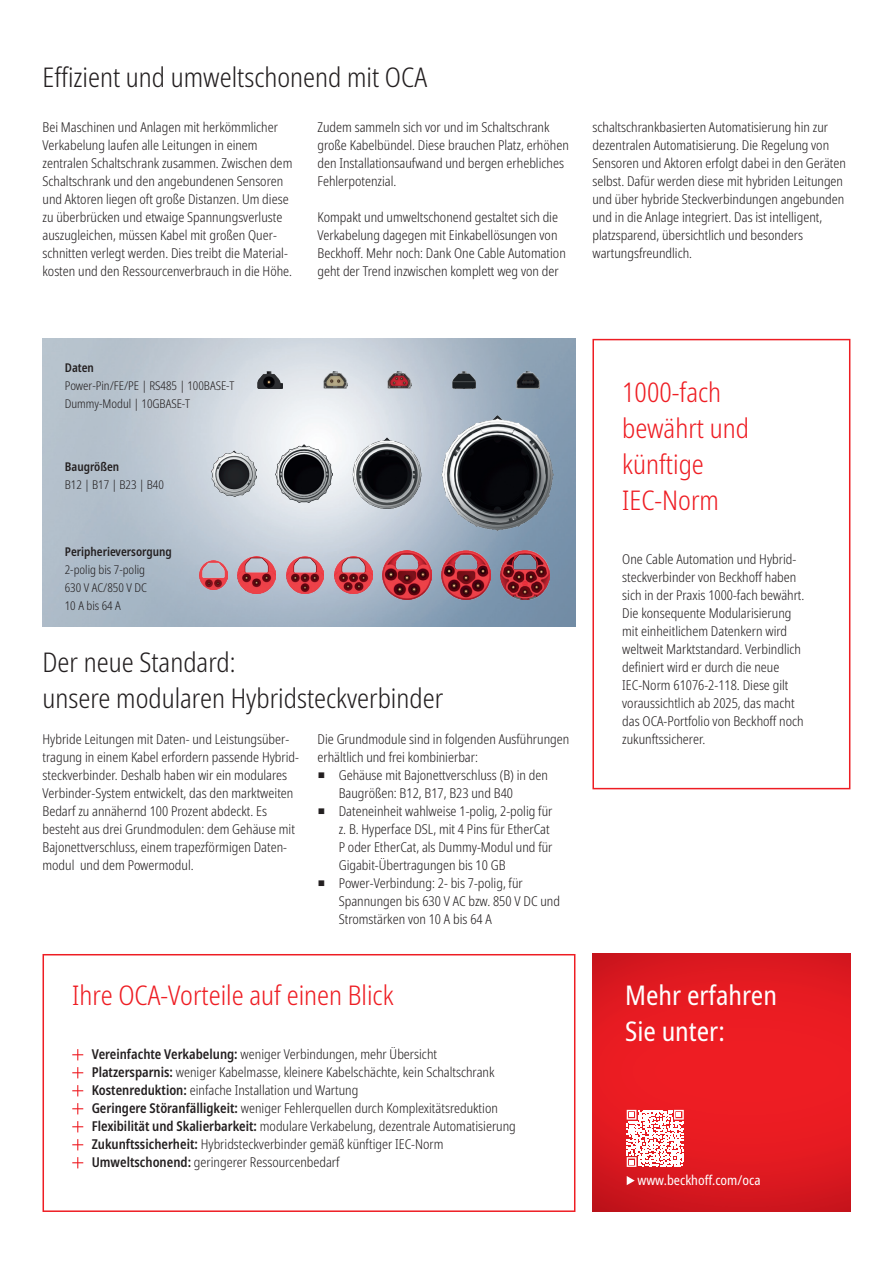
<style>
.page{position:relative;width:893px;height:1263px;background:#fff}
.page>*{position:absolute;margin:0;border:0;box-sizing:border-box;transform-origin:0 0}
.t1{font:300 condensed 27px/36px "Noto Sans";color:#231f20}
.t2{font:300 condensed 27px/36px "Noto Sans";color:#ee1d23}
.t3{font:condensed 27px/36px "Noto Sans";color:#fff}
.t4{font:300 condensed 13.5px/18px "Noto Sans";color:#231f20}
.t5{font:condensed 13.5px "Noto Sans";color:#fff}
.t6{font:300 condensed 12px/18px "Noto Sans";color:#231f20}
.t7{font:600 condensed 12px "Noto Sans";color:#231f20}
.s1{font-weight:600}
</style>
<div class="page">
<div style="left:43px;top:954px;width:532px;height:258px;border:2px solid #ee1d23"></div>
<img style="left:592px;top:954px;width:258px;height:258px">
<div style="left:592px;top:339px;width:258px;height:450px;border:2px solid #ee1d23"></div>
<svg style="left:72px;top:1049px;width:11px;height:11px"></svg>
<svg style="left:72px;top:1067px;width:11px;height:11px"></svg>
<svg style="left:72px;top:1085px;width:11px;height:11px"></svg>
<svg style="left:72px;top:1103px;width:11px;height:11px"></svg>
<svg style="left:72px;top:1121px;width:11px;height:11px"></svg>
<svg style="left:72px;top:1139px;width:11px;height:11px"></svg>
<svg style="left:72px;top:1157px;width:11px;height:11px"></svg>
<img style="left:43px;top:339px;width:532px;height:288px">
<img style="left:257px;top:371px;width:26px;height:18px">
<img style="left:323px;top:372px;width:24px;height:16px">
<img style="left:388px;top:372px;width:24px;height:16px">
<img style="left:452px;top:371px;width:24px;height:18px">
<img style="left:516px;top:372px;width:24px;height:16px">
<img style="left:199px;top:561px;width:28px;height:28px">
<img style="left:238px;top:556px;width:37px;height:38px">
<img style="left:286px;top:556px;width:38px;height:38px">
<img style="left:334px;top:556px;width:38px;height:38px">
<img style="left:383px;top:551px;width:48px;height:48px">
<img style="left:442px;top:551px;width:48px;height:48px">
<img style="left:501px;top:551px;width:48px;height:48px">
<img style="left:212px;top:450px;width:44px;height:46px">
<img style="left:276px;top:444px;width:57px;height:58px">
<img style="left:352px;top:438px;width:69px;height:71px">
<img style="left:441px;top:416px;width:112px;height:115px">
<svg style="left:627px;top:1176px;width:8px;height:9px"></svg>
<svg style="left:627px;top:1110px;width:57px;height:57px"></svg>
<h1 class="t1" style="left:43px;top:60px;width:386px">Effizient und umweltschonend mit OCA</h1>
<p class="t4" style="left:43px;top:118px;width:251px">Bei Maschinen und Anlagen mit herkömmlicher Verkabelung laufen alle Leitungen in einem zentralen Schaltschrank zusammen. Zwischen dem Schaltschrank und den angebundenen Sensoren und Aktoren liegen oft große Distanzen. Um diese zu überbrücken und etwaige Spannungsverluste auszugleichen, müssen Kabel mit großen Quer&shy;schnitten verlegt werden. Dies treibt die Material&shy;kosten und den Ressourcenverbrauch in die Höhe.</p>
<p class="t4" style="left:317px;top:118px;width:253px">Zudem sammeln sich vor und im Schaltschrank große Kabelbündel. Diese brauchen Platz, erhöhen den Installationsaufwand und bergen erhebliches Fehlerpotenzial.</p>
<p class="t4" style="left:317px;top:208px;width:250px">Kompakt und umweltschonend gestaltet sich die Verkabelung dagegen mit Einkabellösungen von Beckhoff. Mehr noch: Dank One Cable Automation geht der Trend inzwischen komplett weg von der</p>
<p class="t4" style="left:592px;top:118px;width:255px">schaltschrankbasierten Automatisierung hin zur dezentralen Automatisierung. Die Regelung von Sensoren und Aktoren erfolgt dabei in den Geräten selbst. Dafür werden diese mit hybriden Leitungen und über hybride Steckverbindungen angebunden und in die Anlage integriert. Das ist intelligent, platzsparend, übersichtlich und besonders wartungsfreundlich.</p>
<p class="t7" style="left:65px;top:359px;width:31px">Daten</p>
<p class="t6" style="left:65px;top:377px;width:171px">Power-Pin/FE/PE | RS485 | 100BASE-T<br>Dummy-Modul | 10GBASE-T</p>
<p class="t7" style="left:65px;top:458px;width:56px">Baugrößen</p>
<p class="t6" style="left:65px;top:476px;width:101px">B12 | B17 | B23 | B40</p>
<p class="t7" style="left:65px;top:543px;width:109px">Peripherieversorgung</p>
<p class="t6" style="left:65px;top:561px;width:84px">2-polig bis 7-polig<br>630 V AC/850 V DC<br>10 A bis 64 A</p>
<h1 class="t1" style="left:43px;top:645px;width:402px">Der neue Standard:<br>unsere modularen Hybridsteckverbinder</h1>
<p class="t4" style="left:43px;top:730px;width:258px">Hybride Leitungen mit Daten- und Leistungsüber&shy;tragung in einem Kabel erfordern passende Hybrid&shy;steckverbinder. Deshalb haben wir ein modulares Verbinder-System entwickelt, das den marktweiten Bedarf zu annähernd 100 Prozent abdeckt. Es besteht aus drei Grundmodulen: dem Gehäuse mit Bajonettverschluss, einem trapezförmigen Daten&shy;modul und dem Powermodul.</p>
<p class="t4" style="left:317px;top:730px;width:253px">Die Grundmodule sind in folgenden Ausführungen</p>
<p class="t4" style="left:317px;top:748px;width:162px">erhältlich und frei kombinierbar:</p>
<p class="t4" style="left:339px;top:766px;width:211px">Gehäuse mit Bajonettverschluss (B) in den</p>
<p class="t4" style="left:339px;top:784px;width:176px">Baugrößen: B12, B17, B23 und B40</p>
<p class="t4" style="left:339px;top:802px;width:215px">Dateneinheit wahlweise 1-polig, 2-polig für</p>
<p class="t4" style="left:339px;top:820px;width:212px">z. B. Hyperface DSL, mit 4 Pins für EtherCat</p>
<p class="t4" style="left:339px;top:838px;width:215px">P oder EtherCat, als Dummy-Modul und für</p>
<p class="t4" style="left:339px;top:856px;width:168px">Gigabit-Übertragungen bis 10 GB</p>
<p class="t4" style="left:339px;top:874px;width:186px">Power-Verbindung: 2- bis 7-polig, für</p>
<p class="t4" style="left:339px;top:892px;width:223px">Spannungen bis 630 V AC bzw. 850 V DC und</p>
<p class="t4" style="left:339px;top:910px;width:155px">Stromstärken von 10 A bis 64 A</p>
<h1 class="t2" style="left:72px;top:978px;width:323px">Ihre OCA-Vorteile auf einen Blick</h1>
<p class="t4" style="left:92px;top:1045px;width:426px"><span class="s1">Vereinfachte Verkabelung:</span> weniger Verbindungen, mehr Übersicht <span class="s1">Platzersparnis:</span> weniger Kabelmasse, kleinere Kabelschächte, kein Schaltschrank <span class="s1">Kostenreduktion:</span> einfache Installation und Wartung<br><span class="s1">Geringere Störanfälligkeit:</span> weniger Fehlerquellen durch Komplexitätsreduktion <span class="s1">Flexibilität und Skalierbarkeit:</span> modulare Verkabelung, dezentrale Automatisierung <span class="s1">Zukunftssicherheit:</span> Hybridsteckverbinder gemäß künftiger IEC-Norm <span class="s1">Umweltschonend:</span> geringerer Ressourcenbedarf</p>
<h1 class="t2" style="left:622px;top:375px;width:128px">1000-fach bewährt und künftige<br>IEC-Norm</h1>
<p class="t4" style="left:622px;top:550px;width:184px">One Cable Automation und Hybrid&shy;steckverbinder von Beckhoff haben sich in der Praxis 1000-fach bewährt.<br>Die konsequente Modularisierung mit einheitlichem Datenkern wird weltweit Marktstandard. Verbindlich definiert wird er durch die neue IEC-Norm 61076-2-118. Diese gilt voraussichtlich ab 2025, das macht das OCA-Portfolio von Beckhoff noch zukunftssicherer.</p>
<h1 class="t3" style="left:625px;top:978px;width:153px">Mehr erfahren<br>Sie unter:</h1>
<p class="t5" style="left:637px;top:1170px;width:125px">www.beckhoff.com/oca</p>
</div>
